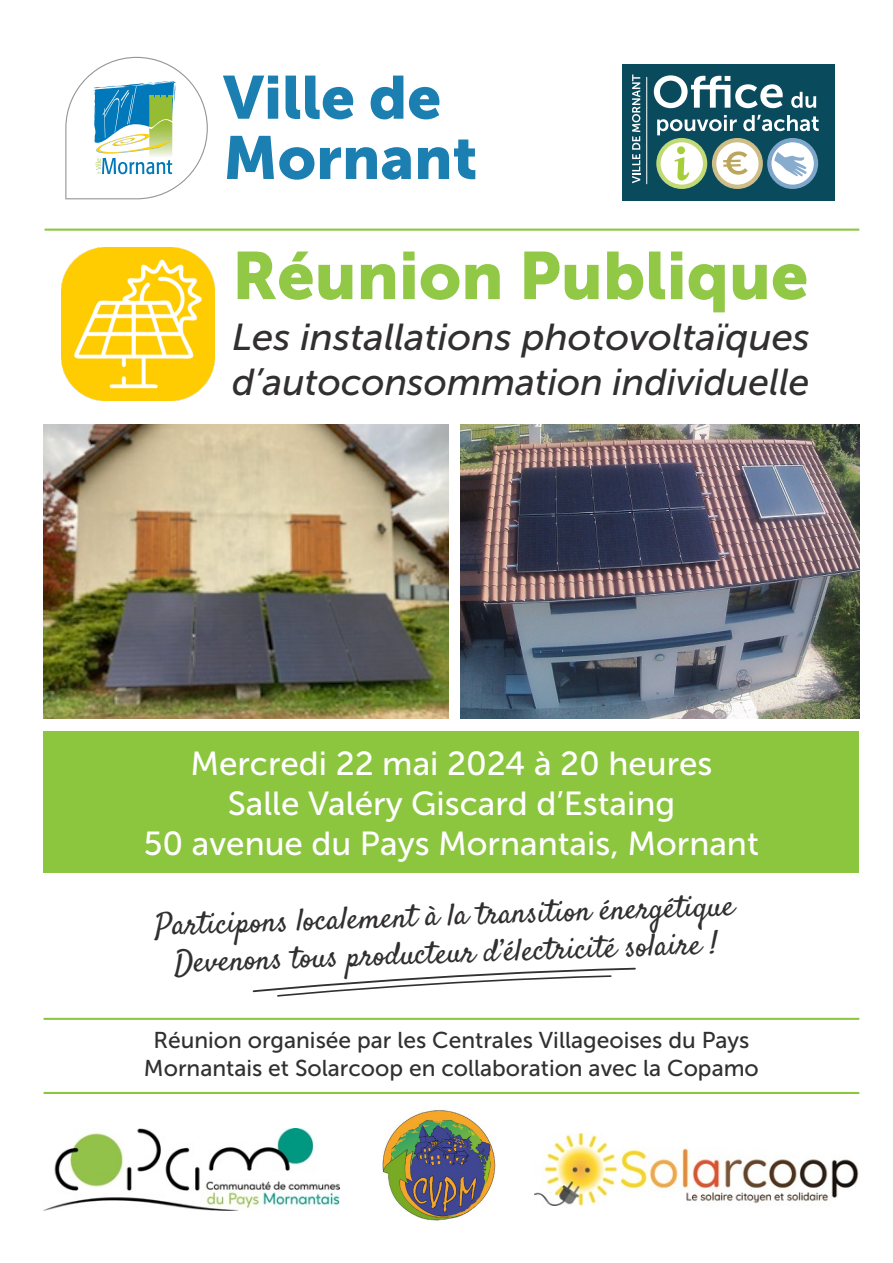
<style>
.page{position:relative;width:893px;height:1263px;background:#fff}
.page>*{position:absolute;margin:0;border:0;box-sizing:border-box;transform-origin:0 0}
.origine_de_l_aide{font:66.45px "Museo Sans 900";color:#91c846}
.origine_de_l_aide-2{font:60.3px/60.3px "Museo Sans 900";color:#1b80b1}
.origine_de_l_aide-3{font:italic 37.35px/44.8px "Museo Sans 500";color:#312f30}
.origine_de_l_aide-4{font:33.3px "Museo Sans 500";color:#fff}
.t1{font:31.2px "Satisfy";color:#312f30}
.origine_de_l_aide-5{font:22.8px/27.5px "Museo Sans 500";color:#312f30;text-align:center}
</style>
<div class="page">
<img style="left:534px;top:1134px;width:325px;height:71px">
<img style="left:382px;top:1110px;width:113px;height:112px">
<img style="left:44px;top:1128px;width:295px;height:83px">
<img style="left:44px;top:424px;width:404px;height:295px">
<img style="left:460px;top:424px;width:399px;height:295px">
<div style="left:44px;top:732px;width:815px;height:141px;background:#8bc63e"></div>
<img style="left:61px;top:247px;width:153px;height:153px">
<div style="left:622px;top:64px;width:212px;height:137px;background:#0a4a5d"></div>
<svg style="left:632px;top:75px;width:8px;height:108px"></svg>
<hr style="left:646px;top:77px;width:1px;height:107px;background:#fff">
<svg style="left:654px;top:75px;width:129px;height:33px"></svg>
<svg style="left:791px;top:92px;width:25px;height:16px"></svg>
<svg style="left:657px;top:115px;width:80px;height:20px"></svg>
<svg style="left:743px;top:115px;width:76px;height:16px"></svg>
<svg style="left:714px;top:140px;width:47px;height:47px"></svg>
<div style="left:712px;top:138px;width:51px;height:51px;border:4px solid #cebd86;border-radius:50%"></div>
<svg style="left:658px;top:140px;width:47px;height:47px"></svg>
<div style="left:656px;top:138px;width:51px;height:51px;border:4px solid #c1da76;border-radius:50%"></div>
<svg style="left:769px;top:140px;width:47px;height:47px"></svg>
<div style="left:767px;top:138px;width:51px;height:51px;border:4px solid #7ea6cb;border-radius:50%"></div>
<svg style="left:674px;top:146px;width:15px;height:35px"></svg>
<svg style="left:723px;top:151px;width:25px;height:24px"></svg>
<svg style="left:774px;top:152px;width:33px;height:24px"></svg>
<svg style="left:65px;top:57px;width:143px;height:142px"></svg>
<svg style="left:252px;top:967px;width:384px;height:30px"></svg>
<hr style="left:45px;top:229px;width:814px;height:2px;background:#8bc63e">
<hr style="left:44px;top:1018px;width:815px;height:2px;background:#8bc63e">
<hr style="left:44px;top:1092px;width:815px;height:2px;background:#8bc63e">
<p class="origine_de_l_aide-2" style="left:223px;top:67px;width:256px">Ville de<br>Mornant</p>
<p class="origine_de_l_aide" style="left:232px;top:238px;width:578px">Réunion Publique</p>
<p class="origine_de_l_aide-3" style="left:232px;top:315px;width:579px">Les installations photovoltaïques d’autoconsommation individuelle</p>
<p class="origine_de_l_aide-4" style="left:190px;top:745px;width:524px">Mercredi 22 mai 2024 à 20 heures</p>
<p class="origine_de_l_aide-4" style="left:228px;top:785px;width:449px">Salle Valéry Giscard d’Estaing</p>
<p class="origine_de_l_aide-4" style="left:144px;top:825px;width:616px">50 avenue du Pays Mornantais, Mornant</p>
<p class="t1" style="left:154px;top:906px;width:581px;rotate:-2deg">Participons localement à la transition énergétique</p>
<p class="t1" style="left:173px;top:942px;width:546px;rotate:-2deg">Devenons tous producteur d’électricité solaire !</p>
<p class="origine_de_l_aide-5" style="left:144px;top:1027px;width:616px">Réunion organisée par les Centrales Villageoises du Pays<br>Mornantais et Solarcoop en collaboration avec la Copamo</p>
</div>
